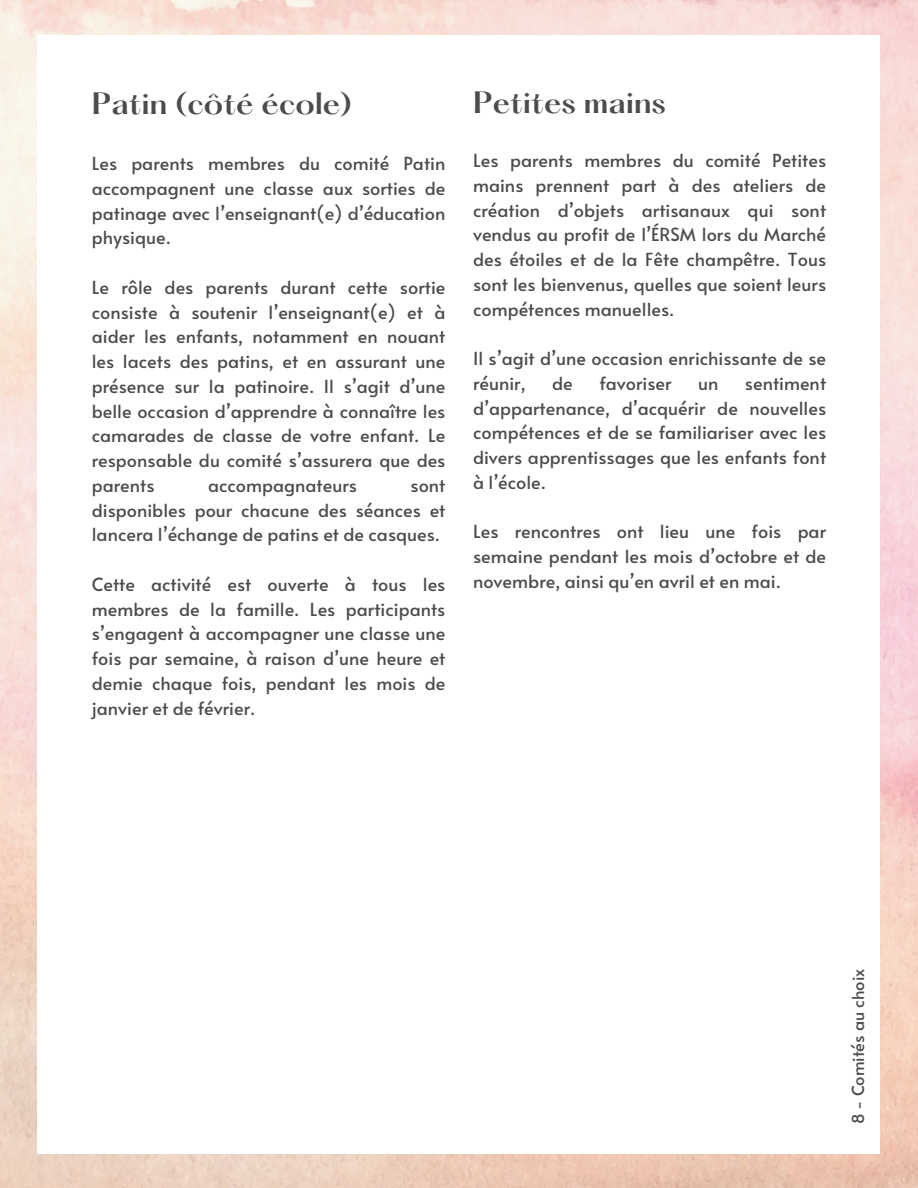
<style>
.page{position:relative;width:918px;height:1188px;background:#fff}
.page>*{position:absolute;margin:0;border:0;box-sizing:border-box;transform-origin:0 0}
.t1{font:600 27px "Hatton";color:#4c4c4c}
.t2{font:18px/24.8px "Alata";color:#4c4c4c;text-align:justify}
.t3{font:16.5px "Alata";color:#4c4c4c}
</style>
<div class="page">
<img style="left:0;top:0;width:918px;height:1188px">
<div style="left:37px;top:35px;width:843px;height:1118px;background:#fff"></div>
<h1 class="t1" style="left:92px;top:91px;width:262px">Patin (côté école)</h1>
<p class="t2" style="left:425px;top:89px;width:125px">Portes ouvertes</p>
<p class="t2" style="left:92px;top:150px;width:355px">Les parents membres du comité Patin accompagnent une classe aux sorties de patinage avec l’enseignant(e) d’éducation physique.</p>
<p class="t2" style="left:92px;top:274px;width:355px">Le rôle des parents durant cette sortie consiste à soutenir l’enseignant(e) et à aider les enfants, notamment en nouant les lacets des patins, et en assurant une présence sur la patinoire. Il s’agit d’une belle occasion d’apprendre à connaître les camarades de classe de votre enfant. Le responsable du comité s’assurera que des parents</p>
<p class="t1" style="left:473px;top:90px;width:194px">Petites mains</p>
<p class="t2" style="left:473px;top:147px;width:355px">Les parents membres du comité Petites mains prennent part à des ateliers de création d’objets artisanaux qui sont vendus au profit de l’ÉRSM lors du Marché des étoiles et de la Fête champêtre. Tous sont les bienvenus, quelles que soient leurs compétences manuelles.</p>
<p class="t2" style="left:473px;top:345px;width:355px">Il s’agit d’une occasion enrichissante de se réunir,</p>
<p class="t2" style="left:552px;top:370px;width:22px">de</p>
<p class="t2" style="left:599px;top:370px;width:74px">favoriser</p>
<p class="t2" style="left:698px;top:370px;width:22px">un</p>
<p class="t2" style="left:473px;top:370px;width:355px;text-indent:272px">sentiment d’appartenance, d’acquérir de nouvelles compétences et de se familiariser avec les divers apprentissages que les enfants font à l’école.</p>
<p class="t2" style="left:473px;top:519px;width:355px">Les rencontres ont lieu une fois par semaine pendant les mois d’octobre et de novembre, ainsi qu’en avril et en mai.</p>
<p class="t2" style="left:92px;top:472px;width:355px;text-indent:319px">sont disponibles pour chacune des séances et lancera l’échange de patins et de casques.</p>
<h1 class="t2" style="left:92px;top:571px;width:355px">Cette activité est ouverte à tous les membres de la famille. Les participants s’engagent à accompagner une classe une fois par semaine, à raison d’une heure et demie chaque fois, pendant les mois de janvier et de février.</h1>
<p class="t2" style="left:208px;top:472px;width:150px">accompagnateurs</p>
<p class="t3" style="left:846px;top:1124px;width:157px;rotate:-90deg">8 - Comités au choix</p>
</div>
